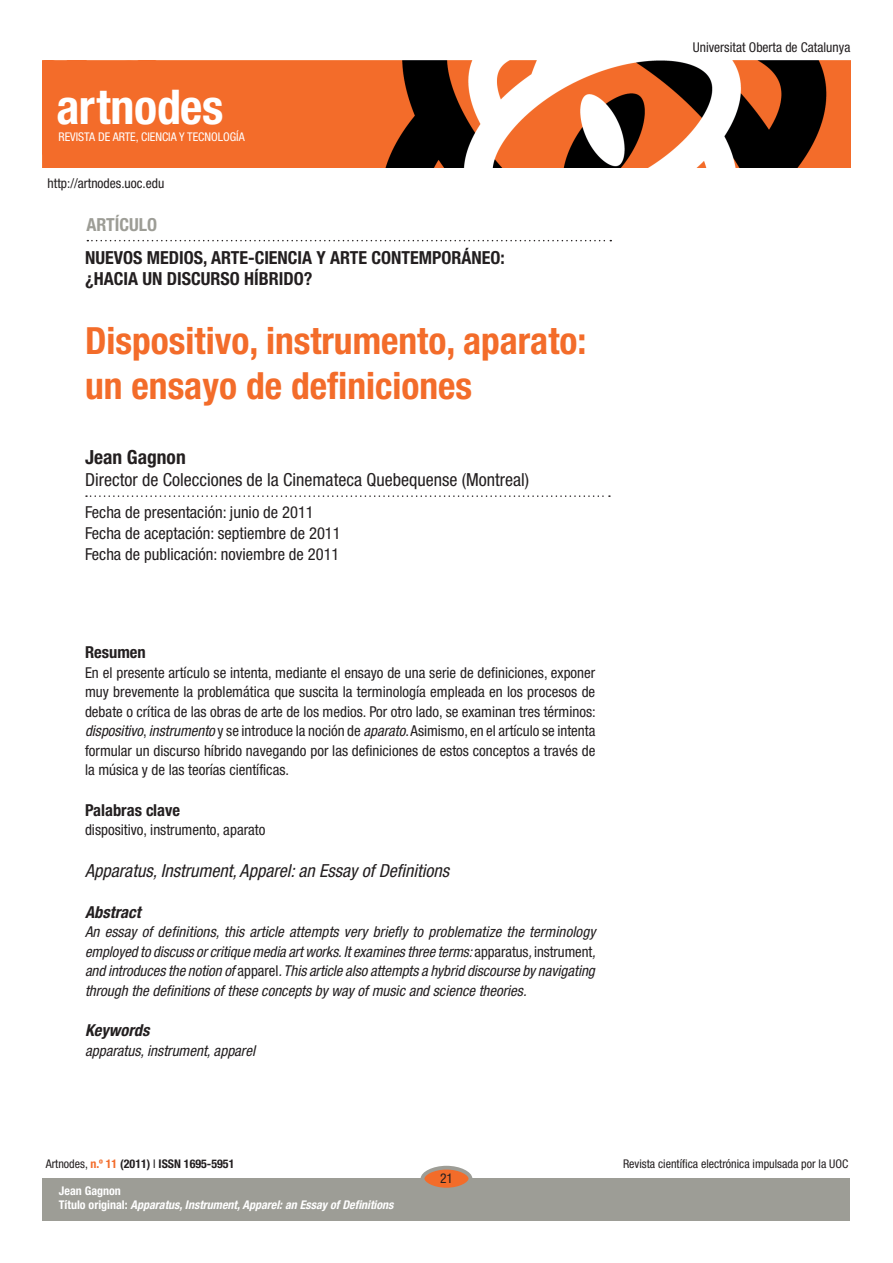
<style>
.page{position:relative;width:893px;height:1263px;background:#fff}
.page>*{position:absolute;margin:0;border:0;box-sizing:border-box;transform-origin:0 0}
.t1{font:700 condensed 48px "Helvetica Neue LT Std";letter-spacing:-.005em;color:#fff}
.t2{font:700 condensed 37.5px/45px "Helvetica Neue LT Std";color:#f36c2a}
.t3{font:700 condensed 19.5px "Helvetica Neue LT Std";color:#231f20}
.t4{font:700 condensed 18px/21.6px "Helvetica Neue LT Std";color:#231f20}
.t5{font:condensed 18px "Helvetica Neue LT Std";color:#231f20}
.t6{font:italic condensed 18px "Helvetica Neue LT Std";color:#231f20}
.t7{font:700 condensed 18px "Helvetica Neue LT Std";color:#9d9d96}
.t8{font:condensed 16.5px/21px "Helvetica Neue LT Std";color:#231f20}
.t9{font:700 condensed 16.5px "Helvetica Neue LT Std";color:#231f20}
.t10{font:italic 700 condensed 16.5px "Helvetica Neue LT Std";color:#231f20}
.t11{font:condensed 15px/19.5px "Helvetica Neue LT Std";color:#231f20;text-align:justify}
.t12{font:italic condensed 15px/19.5px "Helvetica Neue LT Std";color:#231f20;text-align:justify}
.t13{font:condensed 13.5px "Helvetica Neue LT Std";color:#231f20}
.t14{font:italic 700 condensed 12px/13.5px "Helvetica Neue LT Std";color:#fff}
.t15{font:condensed 12px "Helvetica Neue LT Std";color:#231f20}
.t16{font:700 condensed 12px "Helvetica Neue LT Std";color:#231f20}
.t17{font:condensed 12px "Helvetica Neue LT Std";color:#fff}
.s1{font-style:italic}
.s2{font-style:normal}
.s3{font-weight:400}
.s4{color:#f36c2a}
</style>
<div class="page">
<div style="left:43px;top:1178px;width:807px;height:42px;background:#9d9d96"></div>
<div style="left:422px;top:1168px;width:48px;height:21px;background:#f36c2a;border-radius:50%"></div>
<div style="left:421px;top:1166px;width:51px;height:25px;border:4px solid #9d9d96;border-radius:50%"></div>
<img style="left:43px;top:61px;width:807px;height:106px">
<svg style="left:87px;top:240px;width:524px;height:1px"></svg>
<svg style="left:86px;top:495px;width:524px;height:2px"></svg>
<p class="t1" style="left:56px;top:77px;width:169px">artnodes</p>
<p class="t17" style="left:58px;top:129px;width:188px">REVISTA DE ARTE, CIENCIA Y TECNOLOGÍA</p>
<p class="t13" style="left:48px;top:176px;width:118px">http://artnodes.uoc.edu</p>
<p class="t7" style="left:87px;top:214px;width:72px">artículo</p>
<p class="t4" style="left:85px;top:246px;width:421px">Nuevos medios, Arte-ciencia y arte contemporáneo: ¿hacia un discurso híbrido?</p>
<p class="t2" style="left:85px;top:318px;width:503px">Dispositivo, instrumento, aparato: un ensayo de definiciones</p>
<p class="t3" style="left:85px;top:445px;width:102px">Jean Gagnon</p>
<p class="t5" style="left:85px;top:469px;width:445px">Director de Colecciones de la Cinemateca Quebequense (Montreal)</p>
<p class="t8" style="left:85px;top:502px;width:257px">Fecha de presentación: junio de 2011<br>Fecha de aceptación: septiembre de 2011<br>Fecha de publicación: noviembre de 2011</p>
<p class="t9" style="left:85px;top:642px;width:62px">Resumen</p>
<p class="t11" style="left:85px;top:662px;width:512px">En el presente artículo se intenta, mediante el ensayo de una serie de definiciones, exponer muy brevemente la problemática que suscita la terminología empleada en los procesos de debate o crítica de las obras de arte de los medios. Por otro lado, se examinan tres términos: <span class="s1">dispositivo</span>, <span class="s1">instrumento</span> y se introduce la noción de <span class="s1">aparato</span>. Asimismo, en el artículo se intenta formular un discurso híbrido navegando por las definiciones de estos conceptos a través de la música y de las teorías científicas.</p>
<p class="t9" style="left:85px;top:800px;width:97px">Palabras clave</p>
<p class="t11" style="left:85px;top:820px;width:182px">dispositivo, instrumento, aparato</p>
<p class="t6" style="left:85px;top:860px;width:365px">Apparatus, Instrument, Apparel: an Essay of Definitions</p>
<p class="t10" style="left:85px;top:902px;width:57px">Abstract</p>
<p class="t12" style="left:85px;top:922px;width:512px">An essay of definitions, this article attempts very briefly to problematize the terminology employed to discuss or critique media art works. It examines three terms: <span class="s2">apparatus</span>, <span class="s2">instrument</span>, and introduces the notion of <span class="s2">apparel</span>. This article also attempts a hybrid discourse by navigating through the definitions of these concepts by way of music and science theories.</p>
<p class="t10" style="left:85px;top:1020px;width:66px">Keywords</p>
<p class="t12" style="left:85px;top:1041px;width:172px">apparatus, instrument, apparel</p>
<p class="t13" style="left:693px;top:40px;width:159px">Universitat Oberta de Catalunya</p>
<p class="t16" style="left:46px;top:1157px;width:190px"><span class="s3">Artnodes,</span> <span class="s4">n.º 11</span> (2011) <span class="s3">I</span> ISSN 1695-5951</p>
<p class="t14" style="left:59px;top:1184px;width:336px"><span class="s2">Jean Gagnon<br>Título original:</span> Apparatus, Instrument, Apparel: an Essay of Definitions</p>
<p class="t13" style="left:440px;top:1171px;width:14px">21</p>
<p class="t15" style="left:623px;top:1157px;width:227px">Revista científica electrónica impulsada por la UOC</p>
</div>
